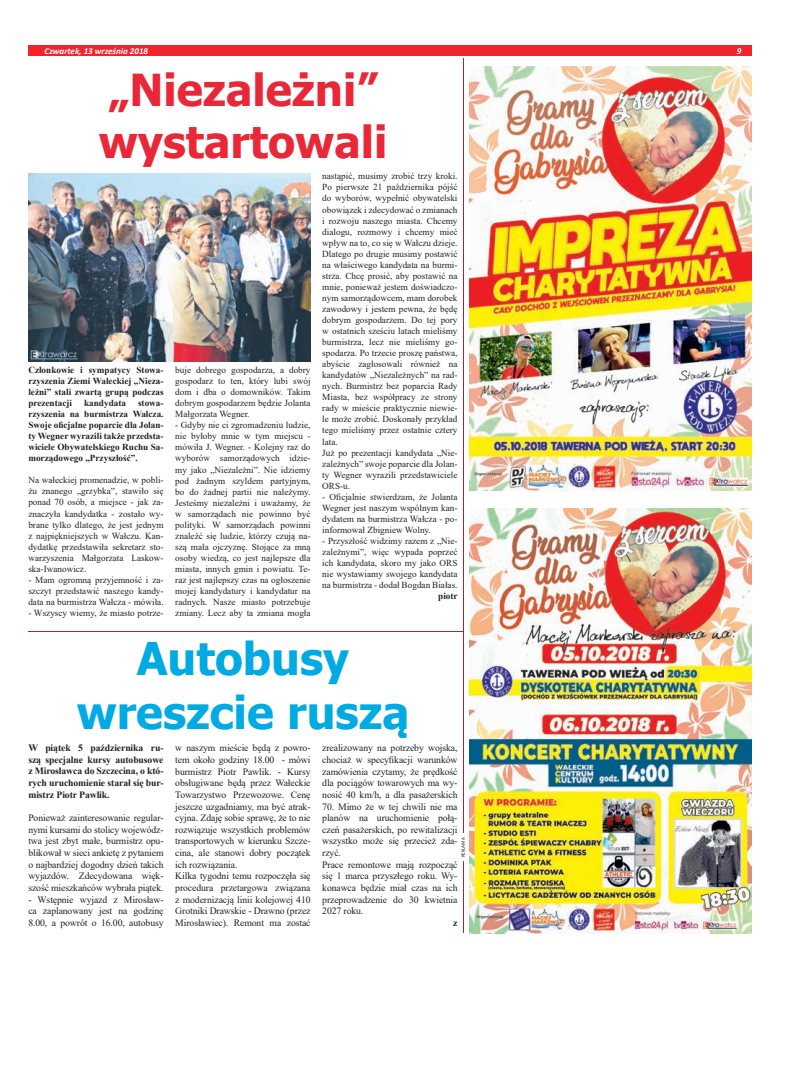
<style>
.page{position:relative;width:794px;height:1092px;background:#fff}
.page>*{position:absolute;margin:0;border:0;box-sizing:border-box;transform-origin:0 0}
.t1{font:700 45px/54px "Tahoma";color:#00aae3;text-align:center}
.t2{font:700 44px/52.8px "Tahoma";color:#ea2736}
.t3{font:9.7px/11.6px "Times New Roman";letter-spacing:-.01em;color:#231f20;text-align:justify}
.t4{font:700 9.7px/11.6px "Times New Roman";letter-spacing:-.01em;color:#231f20;text-align:justify}
.t5{font:9.2px/11px "Times New Roman";color:#231f20;text-align:justify}
.t6{font:700 9.2px/11px "Times New Roman";color:#231f20;text-align:justify}
.t7{font:italic 700 9px "Calibri";color:#fff}
.t8{font:5px "Calibri";color:#231f20}
</style>
<div class="page">
<div style="left:28px;top:45px;width:723px;height:11px;background:#ee262c"></div>
<img style="left:469px;top:66px;width:282px;height:425px">
<img style="left:469px;top:508px;width:282px;height:425px">
<hr style="left:463px;top:59px;width:1px;height:874px;background:#a02540">
<hr style="left:461px;top:833px;width:4px;height:27px;background:#fff">
<hr style="left:28px;top:631px;width:435px;height:1px;background:#a02540">
<img style="left:28px;top:173px;width:282px;height:188px">
<p class="t7" style="left:45px;top:44px;width:105px">Czwartek, 13 września 2018</p>
<p class="t7" style="left:736px;top:44px;width:6px">9</p>
<h2 class="t2" style="left:99px;top:65px;width:290px">„Niezależni” wystartowali</h2>
<p class="t6" style="left:28px;top:364px;width:137px">Członkowie i sympatycy Stowa&shy;rzyszenia Ziemi Wałeckiej „Nieza&shy;leżni” stali zwartą grupą podczas prezentacji</p>
<p class="t6" style="left:84px;top:397px;width:43px">kandydata</p>
<p class="t6" style="left:28px;top:397px;width:137px;text-indent:110px">stowa&shy;rzyszenia na burmistrza Wałcza.<br>Swoje oficjalne poparcie dla Jolan&shy;ty Wegner wyrazili także przedsta&shy;wiciele Obywatelskiego Ruchu Sa&shy;morządowego „Przyszłość”.</p>
<p class="t5" style="left:28px;top:474px;width:137px">Na wałeckiej promenadzie, w pobli&shy;żu znanego „grzybka”, stawiło się ponad 70 osób, a miejsce - jak za&shy;znaczyła kandydatka - zostało wy&shy;brane tylko dlatego, że jest jednym z najpiękniejszych w Wałczu. Kan&shy;dydatkę przedstawiła sekretarz sto&shy;warzyszenia Małgorzata Laskow&shy;ska-Iwanowicz.</p>
<p class="t5" style="left:28px;top:574px;width:137px">- Mam ogromną przyjemność i za&shy;szczyt przedstawić naszego kandy&shy;data na burmistrza Wałcza - mówiła.</p>
<p class="t5" style="left:28px;top:607px;width:137px">- Wszyscy wiemy, że miasto potrze-</p>
<p class="t5" style="left:175px;top:364px;width:137px">buje dobrego gospodarza, a dobry gospodarz to ten, który lubi swój dom i dba o domowników. Takim dobrym gospodarzem będzie Jolanta Małgorzata Wegner.</p>
<p class="t5" style="left:175px;top:419px;width:137px">- Gdyby nie ci zgromadzeniu ludzie, nie byłoby mnie w tym miejscu - mówiła J. Wegner. - Kolejny raz do wyborów samorządowych idzie&shy;my jako „Niezależni”. Nie idziemy pod żadnym szyldem partyjnym, bo do żadnej partii nie należymy.<br>Jesteśmy niezależni i uważamy, że w samorządach nie powinno być polityki. W samorządach powinni znaleźć się ludzie, którzy czują na&shy;szą mała ojczyznę. Stojące za mną osoby wiedzą, co jest najlepsze dla miasta, innych gmin i powiatu. Te&shy;raz jest najlepszy czas na ogłoszenie mojej kandydatury i kandydatur na radnych. Nasze miasto potrzebuje zmiany. Lecz aby ta zmiana mogła</p>
<p class="t5" style="left:322px;top:170px;width:137px;text-align:left">nastąpić, musimy zrobić trzy kroki.<br>Po pierwsze 21 października pójść do wyborów, wypełnić obywatelski obowiązek i zdecydować o zmianach i rozwoju naszego miasta. Chcemy dialogu, rozmowy i chcemy mieć wpływ na to, co się w Wałczu dzieje.<br>Dlatego po drugie musimy postawić na właściwego kandydata na burmi&shy;strza. Chcę prosić, aby postawić na mnie, ponieważ jestem doświadczo&shy;nym samorządowcem, mam dorobek zawodowy i jestem pewna, że będę dobrym gospodarzem. Do tej pory w ostatnich sześciu latach mieliśmy burmistrza, lecz nie mieliśmy go&shy;spodarza. Po trzecie proszę państwa, abyście zagłosowali również na kandydatów „Niezależnych” na rad&shy;nych. Burmistrz bez poparcia Rady<br>Miasta, bez współpracy ze strony rady w mieście praktycznie niewie&shy;le może zrobić. Doskonały przykład tego mieliśmy przez ostatnie cztery lata.<br>Już po prezentacji kandydata „Nie&shy;zależnych” swoje poparcie dla Jolan&shy;ty Wegner wyrazili przedstawiciele<br>ORS-u.</p>
<p class="t5" style="left:322px;top:491px;width:137px">- Oficjalnie stwierdzam, że Jolanta Wegner jest naszym wspólnym kan&shy;dydatem na burmistrza Wałcza - po&shy;informował Zbigniew Wolny.</p>
<p class="t5" style="left:322px;top:535px;width:137px">- Przyszłość widzimy razem z „Nie&shy;zależnymi”, więc wypada poprzeć ich kandydata, skoro my jako ORS nie wystawiamy swojego kandydata na burmistrza - dodał Bogdan Białas.</p>
<p class="t6" style="left:438px;top:590px;width:21px">piotr</p>
<h1 class="t1" style="left:77px;top:633px;width:334px">Autobusy wreszcie ruszą</h1>
<p class="t4" style="left:28px;top:741px;width:137px">W piątek 5 października ru&shy;szą specjalne kursy autobusowe z Mirosławca do Szczecina, o któ&shy;rych uruchomienie starał się bur&shy;mistrz Piotr Pawlik.</p>
<p class="t3" style="left:28px;top:811px;width:137px">Ponieważ zainteresowanie regular&shy;nymi kursami do stolicy wojewódz&shy;twa jest zbyt małe, burmistrz opu&shy;blikował w sieci ankietę z pytaniem o najbardziej dogodny dzień takich wyjazdów. Zdecydowana więk&shy;szość mieszkańców wybrała piątek.</p>
<p class="t3" style="left:28px;top:893px;width:137px">- Wstępnie wyjazd z Mirosław&shy;ca zaplanowany jest na godzinę 8.00, a powrót o 16.00, autobusy</p>
<p class="t3" style="left:175px;top:741px;width:137px;text-align:left">w naszym mieście będą z powro&shy;tem około godziny 18.00 - mówi burmistrz Piotr Pawlik. - Kursy obsługiwane będą przez Wałeckie<br>Towarzystwo Przewozowe. Cenę jeszcze uzgadniamy, ma być atrak&shy;cyjna. Zdaję sobie sprawę, że to nie rozwiązuje wszystkich problemów transportowych w kierunku Szcze&shy;cina, ale stanowi dobry początek ich rozwiązania.<br>Kilka tygodni temu rozpoczęła się procedura przetargowa związana z modernizacją linii kolejowej 410<br>Grotniki Drawskie - Drawno (przez<br>Mirosławiec). Remont ma zostać</p>
<p class="t3" style="left:322px;top:741px;width:137px">zrealizowany na potrzeby wojska, chociaż w specyfikacji warunków zamówienia czytamy, że prędkość dla pociągów towarowych ma wy&shy;nosić 40 km/h, a dla pasażerskich</p>
<p class="t3" style="left:322px;top:800px;width:137px;text-align:left">70. Mimo że w tej chwili nie ma planów na uruchomienie połą&shy;czeń pasażerskich, po rewitalizacji wszystko może się przecież zda&shy;rzyć.<br>Prace remontowe mają rozpocząć się 1 marca przyszłego roku. Wy&shy;konawca będzie miał czas na ich przeprowadzenie do 30 kwietnia<br>2027 roku.</p>
<p class="t4" style="left:453px;top:916px;width:6px">z</p>
<p class="t8" style="left:460px;top:857px;width:21px;rotate:-90deg">REKLAMA</p>
</div>
